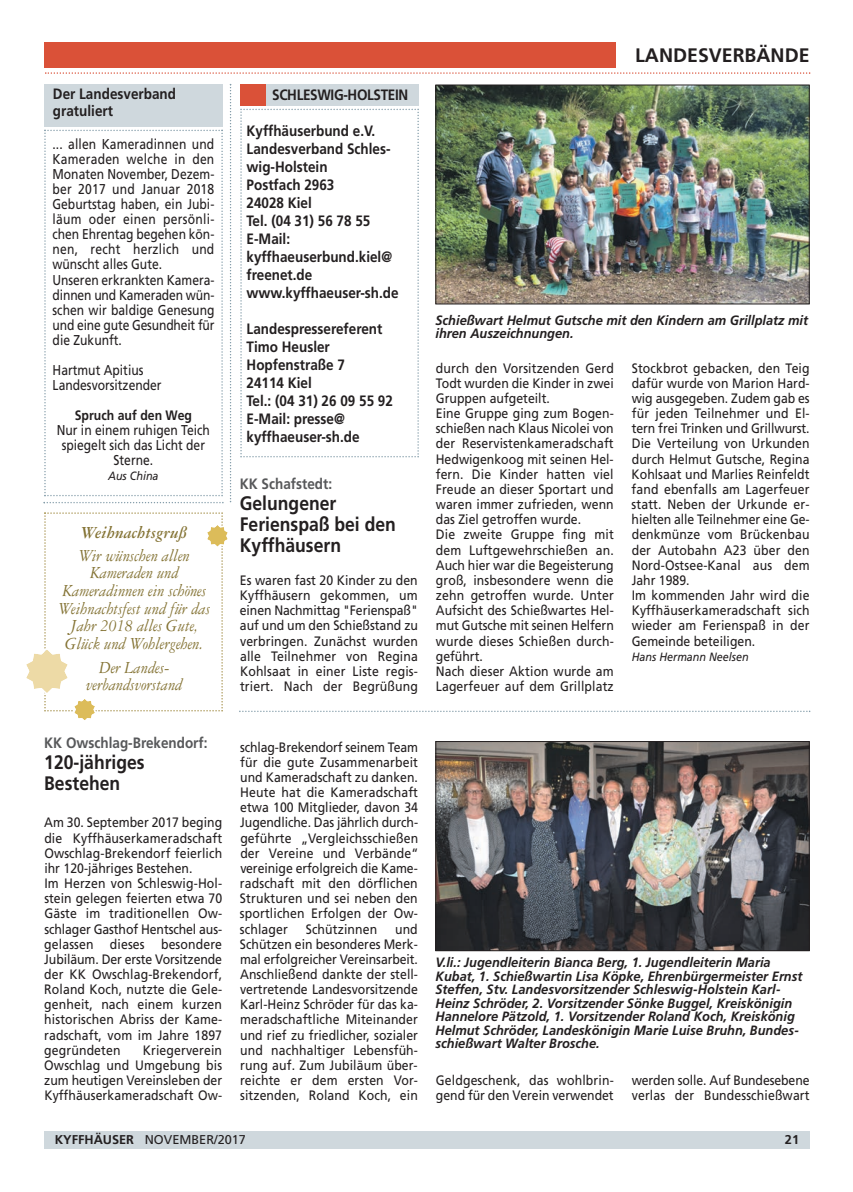
<style>
.page{position:relative;width:853px;height:1192px;background:#fff}
.page>*{position:absolute;margin:0;border:0;box-sizing:border-box;transform-origin:0 0}
.t1{font:700 19.5px/21px "Frutiger LT Std";color:#231f20;scale:.9 1}
.t2{font:700 19.5px "Frutiger LT Std";color:#231f20}
.t3{font:italic 18px/17.5px "Garamond 3 LT Std";color:#847334;text-align:center;scale:.9 1}
.t4{font:italic 700 18px "Garamond 3 LT Std";color:#847334;scale:.9 1}
.t5{font:700 15px/18px "Frutiger LT Std";color:#231f20;scale:.9 1}
.t6{font:700 15px "Frutiger LT Std";color:#57585a;scale:.9 1}
.t7{font:700 15px "Frutiger LT Std";letter-spacing:-.025em;color:#231f20;scale:.9 1}
.t8{font:14.25px/15px "Frutiger LT Std";color:#231f20;scale:.85 1}
.t9{font:13.65px/15.1px "Frutiger LT Std";letter-spacing:.01em;color:#231f20;scale:.9 1}
.t10{font:700 13.65px "Frutiger LT Std";color:#231f20;scale:.9 1}
.t11{font:italic 700 13.5px/13.5px "Frutiger LT Std";color:#231f20;scale:.95 1}
.t12{font:12.75px "Frutiger LT Std";color:#231f20}
.t13{font:700 12.75px "Frutiger LT Std";color:#231f20}
.t14{font:italic 12px "Frutiger LT Std";color:#231f20;scale:.9 1}
.s1{font-weight:700}
</style>
<div class="page">
<div style="left:44px;top:1131px;width:766px;height:17px;background:#cfd8dd"></div>
<div style="left:44px;top:42px;width:572px;height:26px;background:#da5138"></div>
<svg style="left:45px;top:72px;width:765px;height:2px"></svg>
<svg style="left:239px;top:710px;width:571px;height:2px"></svg>
<div style="left:44px;top:85px;width:179px;height:42px;background:#cfd8dd"></div>
<svg style="left:44px;top:130px;width:179px;height:366px"></svg>
<svg style="left:240px;top:109px;width:179px;height:348px"></svg>
<div style="left:240px;top:85px;width:25px;height:21px;background:#da5138"></div>
<div style="left:266px;top:85px;width:152px;height:21px;background:#cfd8dd"></div>
<img style="left:437px;top:87px;width:371px;height:215px">
<div style="left:435px;top:85px;width:375px;height:219px;border:1px solid #231f20"></div>
<img style="left:437px;top:743px;width:371px;height:206px">
<div style="left:435px;top:741px;width:375px;height:210px;border:1px solid #231f20"></div>
<svg style="left:26px;top:512px;width:202px;height:208px"></svg>
<svg style="left:44px;top:502px;width:180px;height:1px"></svg>
<svg style="left:230px;top:84px;width:1px;height:418px"></svg>
<p class="t5" style="left:53px;top:87px;width:138px;line-height:16.5px">Der Landesverband gratuliert</p>
<p class="t8" style="left:52px;top:138px;width:192px">... allen Kameradinnen und<br>Kameraden welche in den<br>Monaten November, Dezem&shy;ber 2017 und Januar 2018<br>Geburtstag haben, ein Jubi&shy;läum oder einen persönli&shy;chen Ehrentag begehen kön&shy;nen, recht herzlich und wünscht alles Gute.<br>Unseren erkrankten Kamera&shy;dinnen und Kameraden wün&shy;schen wir baldige Genesung und eine gute Gesundheit für die Zukunft.</p>
<p class="t8" style="left:53px;top:363px;width:130px">Hartmut Apitius<br>Landesvorsitzender</p>
<p class="t10" style="left:75px;top:409px;width:132px">Spruch auf den Weg</p>
<p class="t8" style="left:57px;top:423px;width:182px;text-align:center">Nur in einem ruhigen Teich spiegelt sich das Licht der<br>Sterne.</p>
<p class="t14" style="left:108px;top:470px;width:58px">Aus China</p>
<h2 class="t4" style="left:82px;top:526px;width:118px">Weihnachtsgruß</h2>
<h2 class="t3" style="left:58px;top:548px;width:170px">Wir wünschen allen<br>Kameraden und<br>Kameradinnen ein schönes<br>Weihnachtsfest und für das<br>Jahr 2018 alles Gute,<br>Glück und Wohlergehen.</h2>
<h2 class="t3" style="left:86px;top:660px;width:108px">Der Landes&shy;verbandsvorstand</h2>
<p class="t6" style="left:44px;top:736px;width:183px">KK Owschlag-Brekendorf:</p>
<h1 class="t1" style="left:44px;top:753px;width:113px">120-jähriges<br>Bestehen</h1>
<p class="t9" style="left:44px;top:816px;width:199px">Am 30. September 2017 beging die Kyffhäuserkameradschaft<br>Owschlag-Brekendorf feierlich ihr 120-jähriges Bestehen.<br>Im Herzen von Schleswig-Hol&shy;stein gelegen feierten etwa 70<br>Gäste im traditionellen Ow&shy;schlager Gasthof Hentschel aus&shy;gelassen dieses besondere<br>Jubiläum. Der erste Vorsitzende der KK Owschlag-Brekendorf,<br>Roland Koch, nutzte die Gele&shy;genheit, nach einem kurzen historischen Abriss der Kame&shy;radschaft, vom im Jahre 1897 gegründeten</p>
<p class="t9" style="left:44px;top:1043px;width:199px;text-align:justify;text-indent:99px">Kriegerverein Owschlag und Umgebung bis zum heutigen Vereinsleben der Kyffhäuserkameradschaft Ow-</p>
<p class="t7" style="left:272px;top:89px;width:153px">SCHLESWIG-HOLSTEIN</p>
<p class="t5" style="left:247px;top:122px;width:170px">Kyffhäuserbund e.V.<br>Landesverband Schles&shy;wig-Holstein<br>Postfach 2963<br>24028 Kiel<br>Tel. (04 31) 56 78 55<br>E-Mail: kyffhaeuserbund.kiel@ freenet.de www.kyffhaeuser-sh.de</p>
<p class="t5" style="left:247px;top:320px;width:164px">Landespressereferent<br>Timo Heusler<br>Hopfenstraße 7<br>24114 Kiel<br>Tel.: (04 31) 26 09 55 92<br>E-Mail: presse@ kyffhaeuser-sh.de</p>
<p class="t6" style="left:240px;top:477px;width:104px">KK Schafstedt:</p>
<h1 class="t1" style="left:240px;top:494px;width:175px">Gelungener<br>Ferienspaß bei den<br>Kyffhäusern</h1>
<p class="t9" style="left:240px;top:573px;width:199px;text-align:justify">Es waren fast 20 Kinder zu den Kyffhäusern gekommen, um einen Nachmittag "Ferienspaß" auf und um den Schießstand zu verbringen. Zunächst wurden alle Teilnehmer von Regina Kohlsaat in einer Liste regis&shy;triert. Nach der Begrüßung</p>
<p class="t9" style="left:240px;top:740px;width:200px;text-align:justify">schlag-Brekendorf seinem Team für die gute Zusammenarbeit und Kameradschaft zu danken.<br>Heute hat die Kameradschaft etwa 100 Mitglieder, davon 34<br>Jugendliche. Das jährlich durch&shy;geführte „Vergleichsschießen der Vereine und Verbände“ vereinige erfolgreich die Kame&shy;radschaft mit den dörflichen Strukturen und sei neben den sportlichen Erfolgen der Ow&shy;schlager</p>
<p class="t9" style="left:240px;top:922px;width:199px;text-align:justify;text-indent:155px">und Schützen ein besonderes Merk&shy;mal erfolgreicher Vereinsarbeit.<br>Anschließend dankte der stell&shy;vertretende Landesvorsitzende Karl-Heinz Schröder für das ka&shy;meradschaftliche Miteinander und rief zu friedlicher, sozialer und nachhaltiger Lebensfüh&shy;rung auf. Zum Jubiläum über&shy;reichte er dem ersten Vor&shy;sitzenden, Roland Koch, ein</p>
<p class="t9" style="left:306px;top:922px;width:81px">Schützinnen</p>
<p class="t12" style="left:55px;top:1134px;width:193px"><span class="s1">KYFFHÄUSER</span> NOVEMBER/2017</p>
<h1 class="t2" style="left:635px;top:47px;width:176px">LANDESVERBÄNDE</h1>
<p class="t11" style="left:435px;top:314px;width:394px">Schießwart Helmut Gutsche mit den Kindern am Grillplatz mit ihren Auszeichnungen.</p>
<p class="t9" style="left:436px;top:361px;width:199px">durch den Vorsitzenden Gerd<br>Todt wurden die Kinder in zwei<br>Gruppen aufgeteilt.<br>Eine Gruppe ging zum Bogen&shy;schießen nach Klaus Nicolei von der Reservistenkameradschaft<br>Hedwigenkoog mit seinen Hel&shy;fern. Die Kinder hatten viel<br>Freude an dieser Sportart und waren immer zufrieden, wenn das Ziel getroffen wurde.<br>Die zweite Gruppe fing mit dem Luftgewehrschießen an.<br>Auch hier war die Begeisterung groß, insbesondere wenn die zehn getroffen wurde. Unter<br>Aufsicht des Schießwartes Hel&shy;mut Gutsche mit seinen Helfern wurde dieses Schießen durch&shy;geführt.<br>Nach dieser Aktion wurde am<br>Lagerfeuer auf dem Grillplatz</p>
<p class="t9" style="left:632px;top:361px;width:199px">Stockbrot gebacken, den Teig dafür wurde von Marion Hard&shy;wig ausgegeben. Zudem gab es für jeden Teilnehmer und El&shy;tern frei Trinken und Grillwurst.<br>Die Verteilung von Urkunden durch Helmut Gutsche, Regina<br>Kohlsaat und Marlies Reinfeldt fand ebenfalls am Lagerfeuer statt. Neben der Urkunde er&shy;hielten alle Teilnehmer eine Ge&shy;denkmünze vom Brückenbau der Autobahn A23 über den<br>Nord-Ostsee-Kanal aus dem<br>Jahr 1989.<br>Im kommenden Jahr wird die<br>Kyffhäuserkameradschaft sich wieder am Ferienspaß in der<br>Gemeinde beteiligen.</p>
<p class="t14" style="left:632px;top:651px;width:132px">Hans Hermann Neelsen</p>
<p class="t11" style="left:435px;top:956px;width:388px">V.li.: Jugendleiterin Bianca Berg, 1. Jugendleiterin Maria Kubat, 1. Schießwartin Lisa Köpke, Ehrenbürgermeister Ernst Steffen, Stv. Landesvorsitzender Schleswig-Holstein Karl-Heinz Schröder, 2. Vorsitzender Sönke Buggel, Kreiskönigin Hannelore Pätzold, 1. Vorsitzender Roland Koch, Kreiskönig Helmut Schröder, Landeskönigin Marie Luise Bruhn, Bundes&shy;schießwart Walter Brosche.</p>
<p class="t9" style="left:436px;top:1073px;width:199px">Geldgeschenk, das wohlbrin&shy;gend für den Verein verwendet</p>
<p class="t9" style="left:632px;top:1073px;width:199px">werden solle. Auf Bundesebene verlas der Bundesschießwart</p>
<p class="t13" style="left:785px;top:1134px;width:16px">21</p>
</div>
